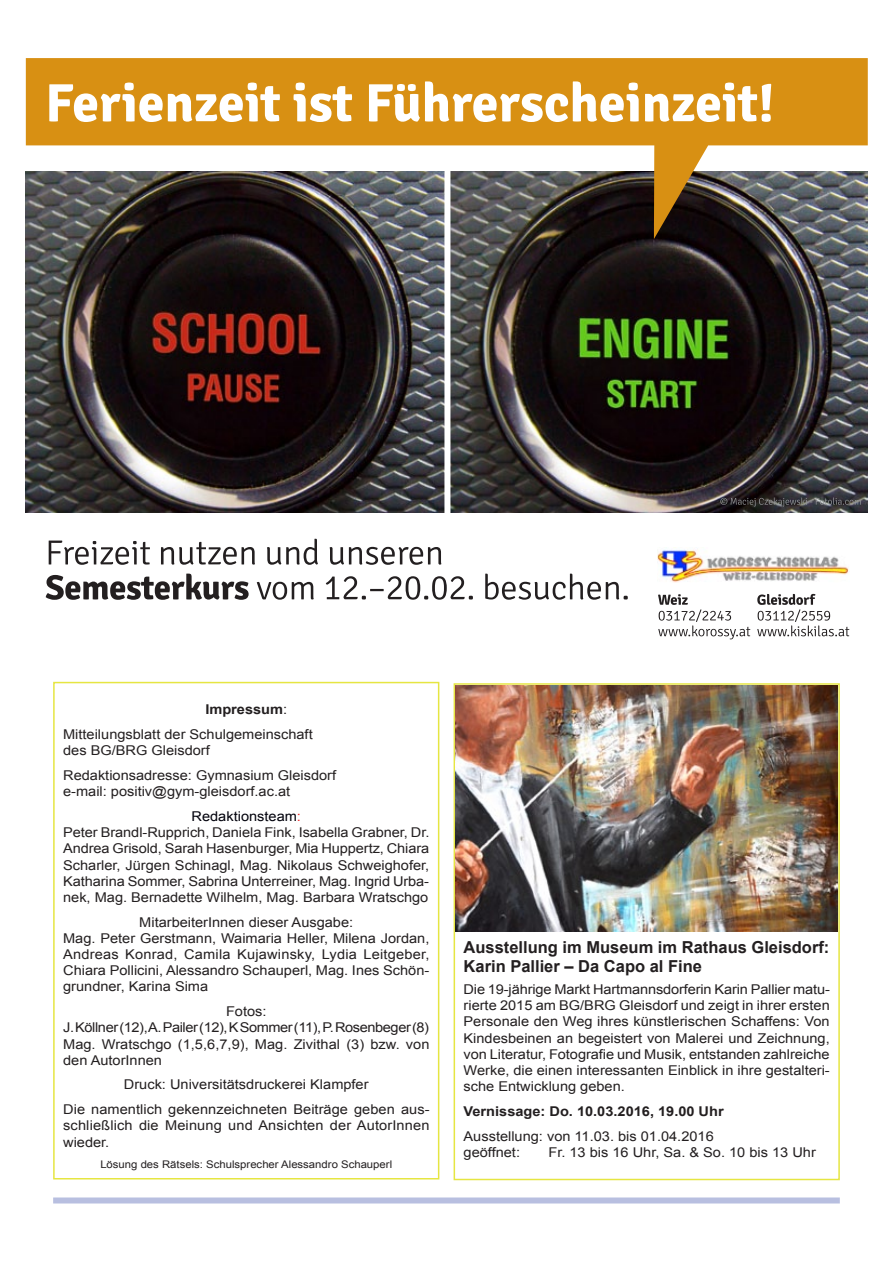
<style>
.page{position:relative;width:893px;height:1263px;background:#fff}
.page>*{position:absolute;margin:0;border:0;box-sizing:border-box;transform-origin:0 0}
.t1{font:700 16.5px/19.8px "Arial";color:#231f20}
.t2{font:13.5px/16.2px "Arial";color:#231f20;scale:1.08 1}
.t3{font:700 13.5px "Arial";color:#231f20;scale:1.08 1}
.t4{font:10.5px "Arial";color:#231f20;scale:1.08 1}
.s1{font-weight:700}
.s2{color:#00000b}
.s3{color:#ee2727}
</style>
<div class="page">
<div style="left:53px;top:1197px;width:787px;height:6px;background:#b8bfe0"></div>
<div style="left:53px;top:682px;width:386px;height:497px;border:2px solid #e6e642"></div>
<div style="left:454px;top:683px;width:386px;height:497px;border:2px solid #e6e642"></div>
<img style="left:455px;top:686px;width:382px;height:246px">
<img style="left:26px;top:239px;width:842px;height:273px">
<img style="left:658px;top:550px;width:191px;height:33px">
<svg style="left:658px;top:594px;width:92px;height:45px"></svg>
<svg style="left:757px;top:594px;width:92px;height:42px"></svg>
<svg style="left:46px;top:574px;width:582px;height:26px"></svg>
<svg style="left:49px;top:539px;width:392px;height:26px"></svg>
<svg style="left:720px;top:497px;width:141px;height:10px"></svg>
<div style="left:444px;top:162px;width:6px;height:356px;background:#fff"></div>
<svg style="left:26px;top:58px;width:842px;height:181px"></svg>
<svg style="left:49px;top:81px;width:722px;height:41px"></svg>
<p class="t2" style="left:63px;top:697px;width:233px;line-height:24.8px;text-indent:142px"><span class="s1">Impressum</span>:<br>Mitteilungsblatt der Schulgemeinschaft</p>
<p class="t2" style="left:63px;top:738px;width:254px;line-height:24.8px">des BG/BRG Gleisdorf<br>Redaktionsadresse: Gymnasium Gleisdorf</p>
<p class="t2" style="left:192px;top:779px;width:103px;line-height:24.8px;text-indent:-128px">e-mail: positiv@gym-gleisdorf.ac.at<br><span class="s2">Redaktionsteam</span><span class="s3">:</span></p>
<p class="t2" style="left:63px;top:824px;width:341px;text-align:justify">Peter Brandl-Rupprich, Daniela Fink, Isabella Grabner, Dr.<br>Andrea Grisold, Sarah Hasenburger, Mia Huppertz, Chiara Scharler, Jürgen Schinagl, Mag. Nikolaus Schweighofer, Katharina Sommer, Sabrina Unterreiner, Mag. Ingrid Urba&shy;nek, Mag. Bernadette Wilhelm, Mag. Barbara Wratschgo</p>
<p class="t2" style="left:63px;top:914px;width:341px;text-indent:76px">MitarbeiterInnen dieser Ausgabe:<br>Mag. Peter Gerstmann, Waimaria Heller, Milena Jordan, Andreas Konrad, Camila Kujawinsky, Lydia Leitgeber, Chiara Pollicini, Alessandro Schauperl, Mag. Ines Schön&shy;grundner, Karina Sima</p>
<p class="t2" style="left:63px;top:1003px;width:341px;text-indent:163px">Fotos:<br>J. Köllner (12), A. Pailer (12), K Sommer (11), P. Rosenbeger (8)<br>Mag. Wratschgo (1,5,6,7,9), Mag. Zivithal (3) bzw. von den AutorInnen</p>
<p class="t2" style="left:63px;top:1072px;width:341px;line-height:24.8px;text-align:center">Druck: Universitätsdruckerei Klampfer<br>Die namentlich gekennzeichneten Beiträge geben aus-</p>
<p class="t2" style="left:63px;top:1118px;width:341px">schließlich die Meinung und Ansichten der AutorInnen wieder.</p>
<p class="t4" style="left:100px;top:1157px;width:272px">Lösung des Rätsels: Schulsprecher Alessandro Schauperl</p>
<p class="t1" style="left:464px;top:937px;width:367px">Ausstellung im Museum im Rathaus Gleisdorf:<br>Karin Pallier – Da Capo al Fine</p>
<p class="t2" style="left:464px;top:981px;width:341px;text-align:justify">Die 19-jährige Markt Hartmannsdorferin Karin Pallier matu&shy;rierte 2015 am BG/BRG Gleisdorf und zeigt in ihrer ersten Personale den Weg ihres künstlerischen Schaffens: Von Kindesbeinen an begeistert von Malerei und Zeichnung, von Literatur, Fotografie und Musik, entstanden zahlreiche Werke, die einen interessanten Einblick in ihre gestalteri&shy;sche Entwicklung geben.</p>
<p class="t3" style="left:464px;top:1102px;width:242px">Vernissage: Do. 10.03.2016, 19.00 Uhr</p>
<p class="t2" style="left:464px;top:1128px;width:233px">Ausstellung: von 11.03. bis 01.04.2016 geöffnet:</p>
<p class="t2" style="left:548px;top:1144px;width:249px">Fr. 13 bis 16 Uhr, Sa. &amp; So. 10 bis 13 Uhr</p>
</div>
